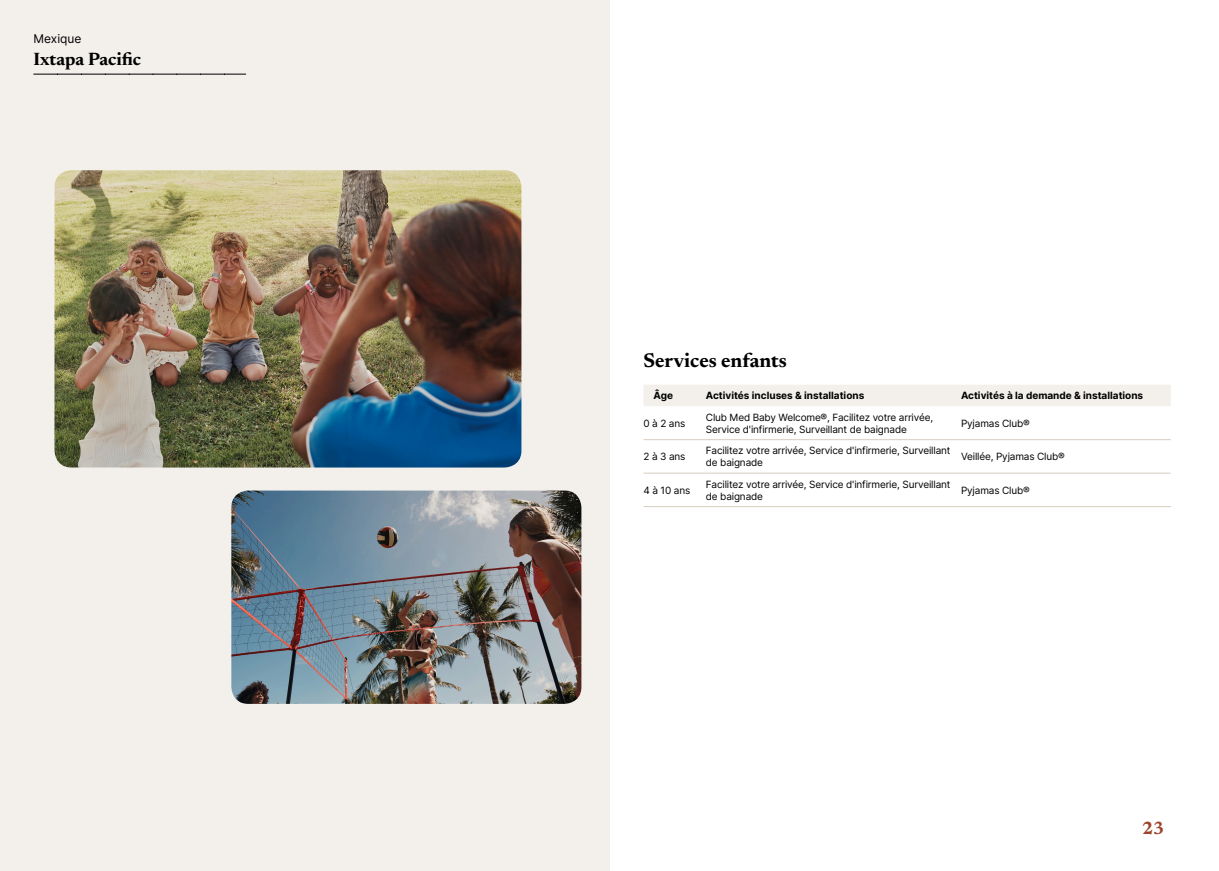
<style>
.page{position:relative;width:1219px;height:871px;background:#fff}
.page>*{position:absolute;margin:0;border:0;box-sizing:border-box;transform-origin:0 0}
.t1{font:700 20px "Newsreader 24 pt";color:#000}
.t2{font:700 18px "Newsreader 24 pt";color:#000}
.t3{font:700 18px "Newsreader 24 pt";color:#9d432c}
.t4{font:12px "Inter";color:#000}
.t5{font:10px/12px "Inter";letter-spacing:-.015em;color:#000}
.t6{font:700 10px "Inter";color:#000}
</style>
<div class="page">
<div style="left:0;top:0;width:609px;height:870px;background:#f3f0ec"></div>
<img style="left:54px;top:170px;width:467px;height:297px">
<img style="left:231px;top:490px;width:350px;height:213px">
<svg style="left:34px;top:74px;width:212px;height:1px"></svg>
<div style="left:644px;top:385px;width:527px;height:21px;background:#f3f0ec"></div>
<hr style="left:643px;top:439px;width:63px;height:1px;background:#d7cdc1">
<hr style="left:706px;top:439px;width:255px;height:1px;background:#d7cdc1">
<hr style="left:961px;top:439px;width:210px;height:1px;background:#d7cdc1">
<hr style="left:643px;top:472px;width:63px;height:1px;background:#d7cdc1">
<hr style="left:706px;top:472px;width:255px;height:1px;background:#d7cdc1">
<hr style="left:961px;top:472px;width:210px;height:1px;background:#d7cdc1">
<hr style="left:643px;top:506px;width:63px;height:1px;background:#d7cdc1">
<hr style="left:706px;top:506px;width:255px;height:1px;background:#d7cdc1">
<hr style="left:961px;top:506px;width:210px;height:1px;background:#d7cdc1">
<p class="t4" style="left:33px;top:30px;width:50px">Mexique</p>
<h2 class="t2" style="left:33px;top:46px;width:109px">Ixtapa Pacific</h2>
<h1 class="t1" style="left:643px;top:345px;width:145px">Services enfants</h1>
<p class="t6" style="left:653px;top:388px;width:21px">Âge</p>
<p class="t6" style="left:706px;top:388px;width:160px">Activités incluses &amp; installations</p>
<p class="t6" style="left:961px;top:388px;width:184px">Activités à la demande &amp; installations</p>
<p class="t5" style="left:643px;top:416px;width:43px">0 à 2 ans</p>
<p class="t5" style="left:706px;top:410px;width:229px">Club Med Baby Welcome®, Facilitez votre arrivée,<br>Service d'infirmerie, Surveillant de baignade</p>
<p class="t5" style="left:961px;top:416px;width:70px">Pyjamas Club®</p>
<p class="t5" style="left:643px;top:450px;width:44px">2 à 3 ans</p>
<p class="t5" style="left:706px;top:444px;width:246px">Facilitez votre arrivée, Service d'infirmerie, Surveillant de baignade</p>
<p class="t5" style="left:961px;top:450px;width:105px">Veillée, Pyjamas Club®</p>
<p class="t5" style="left:643px;top:483px;width:48px">4 à 10 ans</p>
<p class="t5" style="left:706px;top:477px;width:246px">Facilitez votre arrivée, Service d'infirmerie, Surveillant de baignade</p>
<p class="t5" style="left:961px;top:483px;width:70px">Pyjamas Club®</p>
<h2 class="t3" style="left:1142px;top:814px;width:24px">23</h2>
</div>
